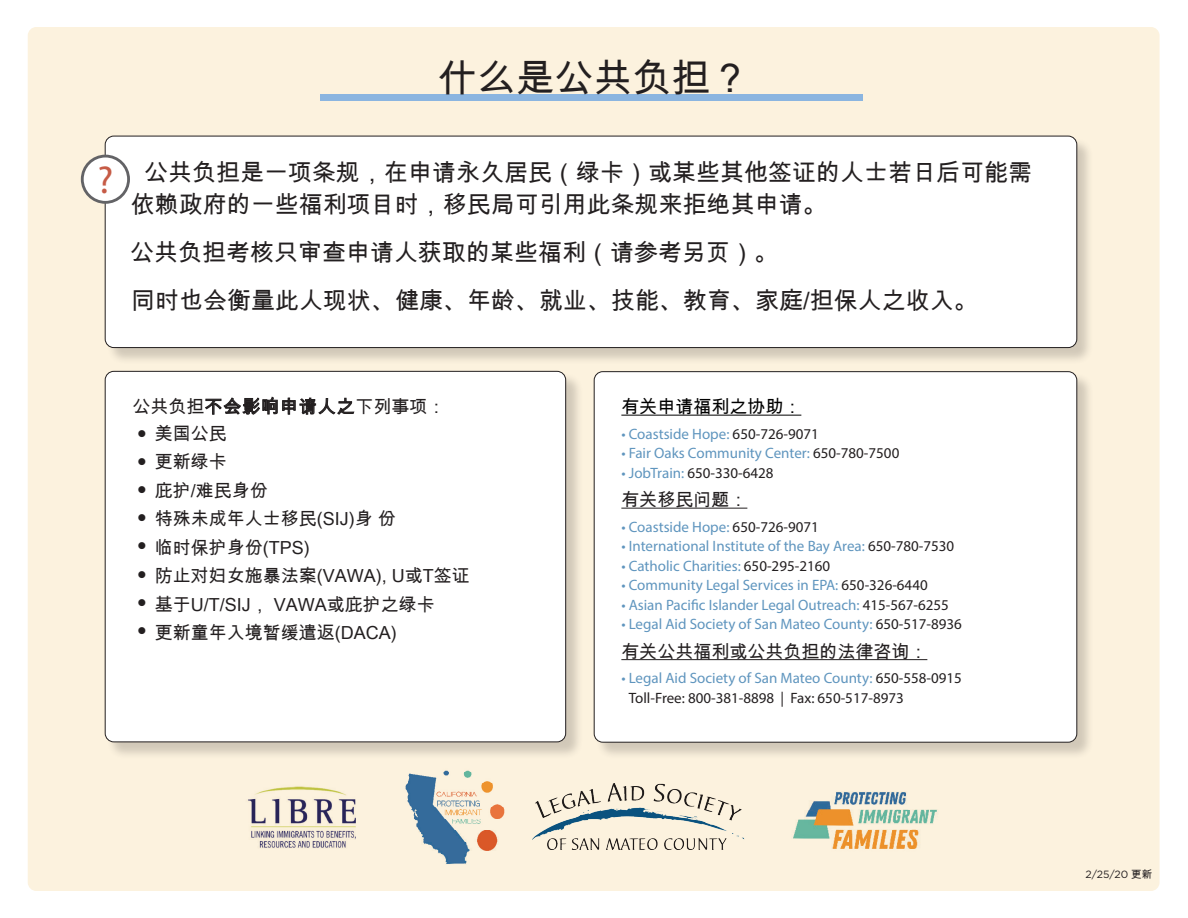
<style>
.page{position:relative;width:1188px;height:918px;background:#fff}
.page>*{position:absolute;margin:0;border:0;box-sizing:border-box;transform-origin:0 0}
.t1{font:39px "Arial Unicode MS";color:#231f20}
.t2{font:39px "Myriad Pro";color:#c65b46}
.t3{font:24px/31.5px "Arial Unicode MS";color:#231f20}
.t4{font:18px/28.5px "Arial Unicode MS";color:#231f20}
.t5{font:18px "Arial Unicode MS";letter-spacing:.05em;color:#231f20}
.t6{font:18px "Arial Unicode MS";color:#000}
.t7{font:15px "Myriad Pro";color:#5f95be}
.t8{font:15px/19.5px "Myriad Pro";color:#231f20}
.t9{font:12px "Wingdings";color:#231f20}
.t10{font:10.5px "Gotham";color:#231f20}
.s1{color:#231f20}
.s2{color:#5f95be}
.s3{font-family:"Arial Unicode MS"}
</style>
<div class="page">
<div style="left:28px;top:27px;width:1132px;height:864px;background:#fcf2de;border-radius:9px"></div>
<div style="left:106px;top:137px;width:988px;height:228px;background:#231f20;opacity:.2"></div>
<div style="left:105px;top:136px;width:972px;height:212px;background:#fff;border-radius:9px"></div>
<div style="left:105px;top:136px;width:972px;height:212px;border:1px solid #231f20;border-radius:9px"></div>
<div style="left:321px;top:94px;width:542px;height:7px;background:#8bb5e0"></div>
<img style="left:793px;top:792px;width:144px;height:57px">
<img style="left:533px;top:784px;width:212px;height:65px">
<img style="left:405px;top:770px;width:100px;height:94px">
<img style="left:248px;top:786px;width:108px;height:62px">
<div style="left:82px;top:156px;width:47px;height:46px;background:#fff;border-radius:50%"></div>
<div style="left:81px;top:155px;width:49px;height:49px;border:3px solid #636366;border-radius:50%"></div>
<div style="left:106px;top:372px;width:477px;height:387px;background:#231f20;opacity:.2"></div>
<div style="left:105px;top:371px;width:461px;height:371px;background:#fff;border-radius:9px"></div>
<div style="left:595px;top:372px;width:499px;height:388px;background:#231f20;opacity:.2"></div>
<div style="left:594px;top:372px;width:483px;height:370px;background:#fff;border-radius:9px"></div>
<hr style="left:621px;top:415px;width:180px;height:1px;background:#000">
<hr style="left:621px;top:508px;width:126px;height:1px;background:#231f20">
<hr style="left:621px;top:659px;width:306px;height:1px;background:#231f20">
<h1 class="t1" style="left:438px;top:50px;width:313px">什么是公共负担？</h1>
<h1 class="t2" style="left:97px;top:156px;width:17px">?</h1>
<h2 class="t3" style="left:131px;top:157px;width:903px;text-indent:13px">公共负担是一项条规，在申请永久居民（绿卡）或某些其他签证的人士若日后可能需依赖政府的一些福利项目时，移民局可引用此条规来拒绝其申请。</h2>
<h2 class="t3" style="left:130px;top:228px;width:849px;line-height:48px">公共负担考核只审查申请人获取的某些福利（请参考另页）。<br>同时也会衡量此人现状、健康、年龄、就业、技能、教育、家庭/担保人之收入。</h2>
<p class="t5" style="left:132px;top:394px;width:315px">公共负担不会影响申请人之下列事项：</p>
<p class="t6" style="left:621px;top:394px;width:181px">有关申请福利之协助：</p>
<p class="t7" style="left:621px;top:425px;width:199px">• Coastside Hope: <span class="s1">650-726-9071</span></p>
<p class="t7" style="left:621px;top:444px;width:280px">• Fair Oaks Community Center: <span class="s1">650-780-7500</span></p>
<p class="t8" style="left:621px;top:463px;width:154px"><span class="s2">• JobTrain:</span> 650-330-6428</p>
<p class="t4" style="left:621px;top:485px;width:127px">有关移民问题：</p>
<p class="t7" style="left:621px;top:518px;width:199px">• Coastside Hope: <span class="s1">650-726-9071</span></p>
<p class="t7" style="left:621px;top:537px;width:334px">• International Institute of the Bay Area: <span class="s1">650-780-7530</span></p>
<p class="t7" style="left:621px;top:557px;width:210px">• Catholic Charities: <span class="s1">650-295-2160</span></p>
<p class="t7" style="left:621px;top:576px;width:308px">• Community Legal Services in EPA: <span class="s1">650-326-6440</span></p>
<p class="t7" style="left:621px;top:596px;width:329px">• Asian Pacific Islander Legal Outreach: <span class="s1">415-567-6255</span></p>
<p class="t7" style="left:621px;top:615px;width:342px">• Legal Aid Society of San Mateo County: <span class="s1">650-517-8936</span></p>
<p class="t4" style="left:621px;top:637px;width:307px">有关公共福利或公共负担的法律咨询：</p>
<p class="t8" style="left:629px;top:668px;width:335px;text-indent:-7px"><span class="s2">• Legal Aid Society of San Mateo County:</span> 650-558-0915<br>Toll-Free: 800-381-8898 | Fax: 650-517-8973</p>
<p class="t4" style="left:155px;top:419px;width:316px">美国公民<br>更新绿卡<br>庇护/难民身份<br>特殊未成年人士移民(SIJ)身 份<br>临时保护身份(TPS)<br>防止对妇女施暴法案(VAWA), U或T签证基于U/T/SIJ， VAWA或庇护之绿卡<br>更新童年入境暂缓遣返(DACA)</p>
<p class="t9" style="left:137px;top:427px;width:10px">●</p>
<p class="t9" style="left:137px;top:455px;width:10px">●</p>
<p class="t9" style="left:137px;top:484px;width:10px">●</p>
<p class="t9" style="left:137px;top:512px;width:10px">●</p>
<p class="t9" style="left:137px;top:540px;width:10px">●</p>
<p class="t9" style="left:137px;top:568px;width:10px">●</p>
<p class="t9" style="left:137px;top:596px;width:10px">●</p>
<p class="t9" style="left:137px;top:624px;width:10px">●</p>
<p class="t10" style="left:1085px;top:868px;width:68px">2/25/20 <span class="s3">更新</span></p>
</div>
